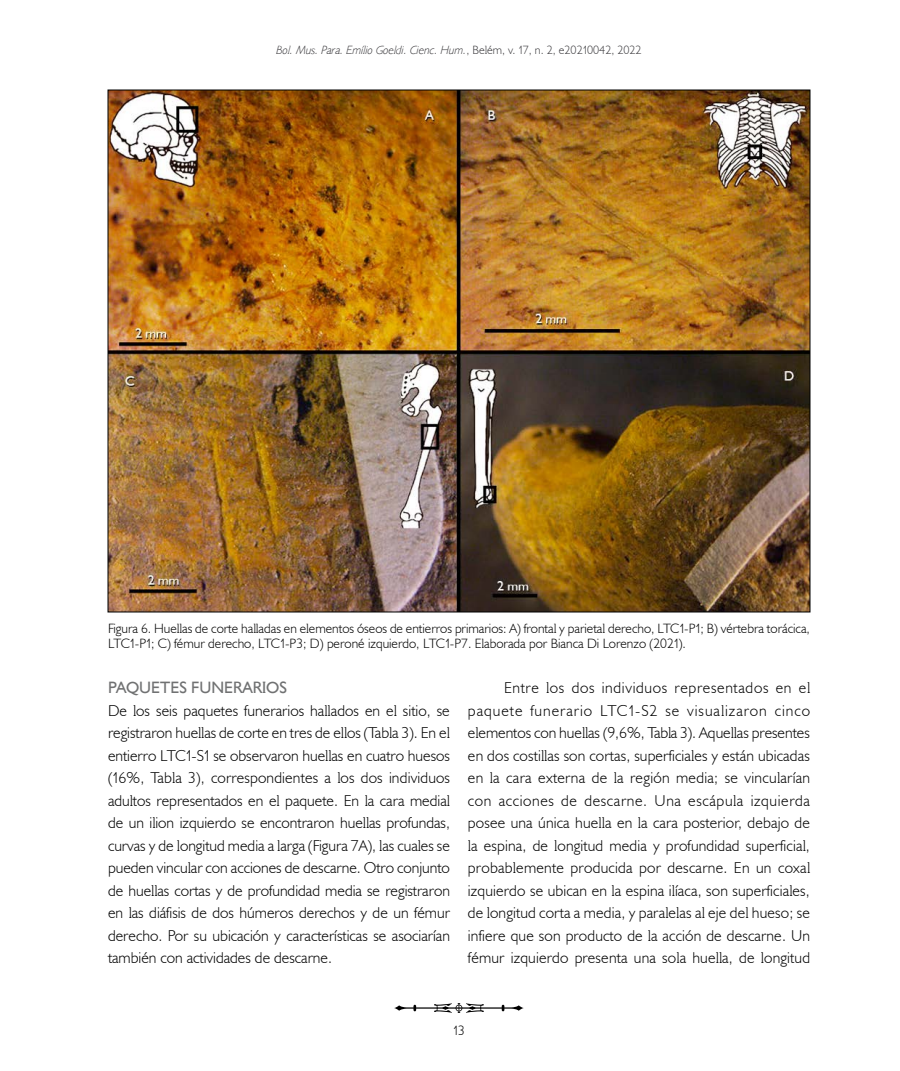
<style>
.page{position:relative;width:900px;height:1071px;background:#fff}
.page>*{position:absolute;margin:0;border:0;box-sizing:border-box;transform-origin:0 0}
.t1{font:700 16.5px "MPEG";color:#707172}
.t2{font:15.75px/22.5px "MPEG";letter-spacing:.005em;color:#000;text-align:justify}
.t3{font:13.5px/15px "MPEG";color:#000}
.t4{font:italic 12px "MPEG";color:#3e3d40}
.s1{font-style:normal}
</style>
<div class="page">
<svg style="left:394px;top:1003px;width:130px;height:10px"></svg>
<img style="left:110px;top:92px;width:698px;height:518px">
<p class="t4" style="left:276px;top:43px;width:367px">Bol. Mus. Para. Emílio Goeldi. Cienc. Hum.<span class="s1">, Belém, v. 17, n. 2, e20210042, 2022</span></p>
<p class="t3" style="left:108px;top:621px;width:703px">Figura 6. Huellas de corte halladas en elementos óseos de entierros primarios: A) frontal y parietal derecho, LTC1-P1; B) vértebra torácica,<br>LTC1-P1; C) fémur derecho, LTC1-P3; D) peroné izquierdo, LTC1-P7. Elaborada por Bianca Di Lorenzo (2021).</p>
<p class="t1" style="left:108px;top:677px;width:181px">PAQUETES FUNERARIOS</p>
<p class="t2" style="left:108px;top:699px;width:344px">De los seis paquetes funerarios hallados en el sitio, se registraron huellas de corte en tres de ellos (Tabla 3). En el entierro LTC1-S1 se observaron huellas en cuatro huesos (16%, Tabla 3), correspondientes a los dos individuos adultos representados en el paquete. En la cara medial de un ilion izquierdo se encontraron huellas profundas, curvas y de longitud media a larga (Figura 7A), las cuales se pueden vincular con acciones de descarne. Otro conjunto de huellas cortas y de profundidad media se registraron en las diáfisis de dos húmeros derechos y de un fémur derecho. Por su ubicación y características se asociarían también con actividades de descarne.</p>
<p class="t2" style="left:468px;top:676px;width:344px;text-indent:36px">Entre los dos individuos representados en el paquete funerario LTC1-S2 se visualizaron cinco elementos con huellas (9,6%, Tabla 3). Aquellas presentes en dos costillas son cortas, superficiales y están ubicadas en la cara externa de la región media; se vincularían con acciones de descarne. Una escápula izquierda posee una única huella en la cara posterior, debajo de la espina, de longitud media y profundidad superficial, probablemente producida por descarne. En un coxal izquierdo se ubican en la espina ilíaca, son superficiales, de longitud corta a media, y paralelas al eje del hueso; se infiere que son producto de la acción de descarne. Un fémur izquierdo presenta una sola huella, de longitud</p>
<p class="t3" style="left:453px;top:1023px;width:13px">13</p>
</div>
